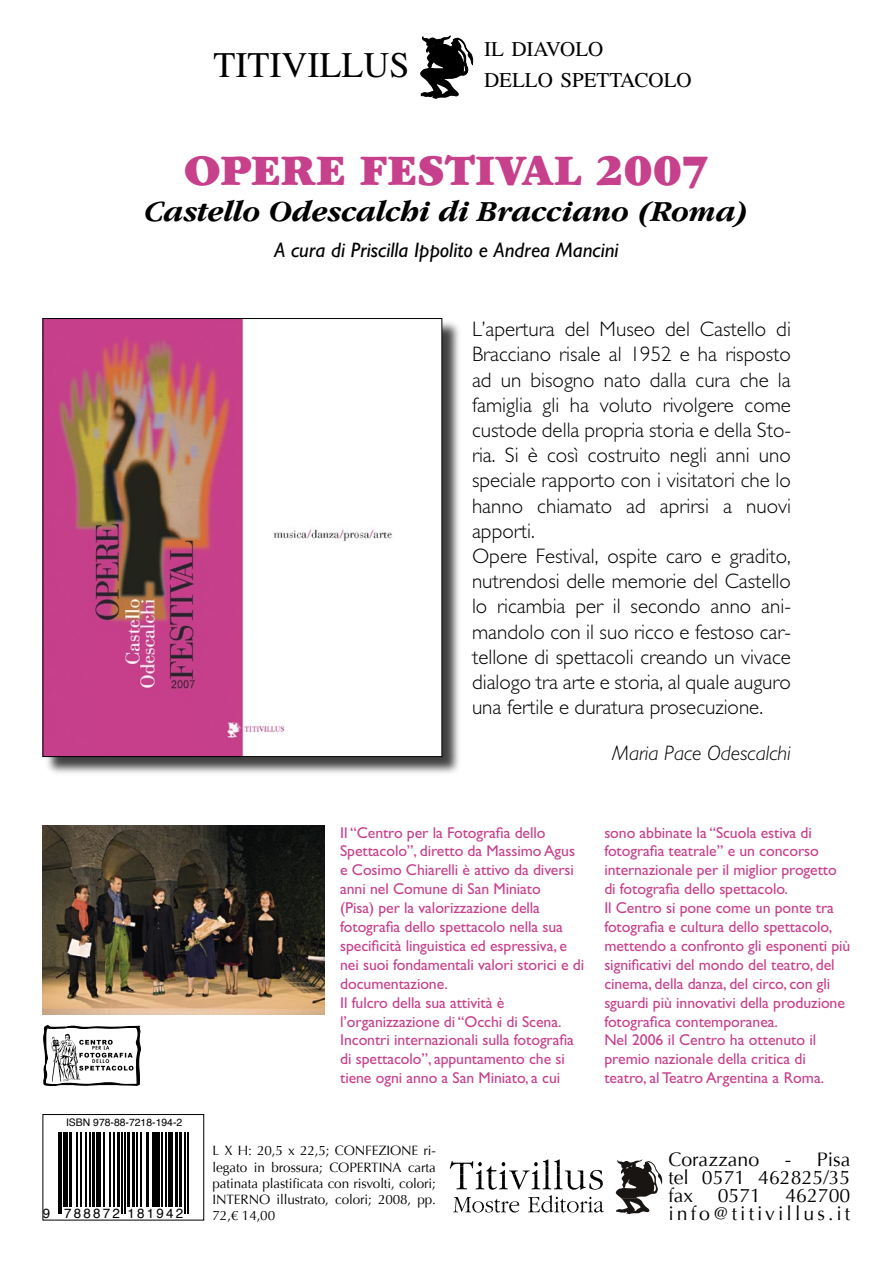
<style>
.page{position:relative;width:893px;height:1263px;background:#fff}
.page>*{position:absolute;margin:0;border:0;box-sizing:border-box;transform-origin:0 0}
.t1{font:900 45px "Garamond IT Cby BT";letter-spacing:.005em;color:#c7408b}
.t2{font:36px "Times";color:#000}
.t3{font:italic 700 30px "Garamond IT Cby BT";color:#000}
.TESTO_euteleti{font:300 21px/25.2px "Gill Sans";color:#000;text-align:justify}
.t4{font:italic 21px "Gill Sans";color:#000}
.t5{font:21px "Times";color:#000}
.TESTO_euteleti-2{font:italic 300 21px "Gill Sans";color:#000}
.t6{font:19.5px "Optima";color:#000}
.t7{font:19.5px "Optima";letter-spacing:.155em;color:#000}
.Stile_di_paragrafo_1{font:15.75px/18.9px "Gill Sans";letter-spacing:-.005em;color:#c7408b}
.t8{font:13.5px/16.2px "Optima";letter-spacing:-.01em;color:#000;text-align:justify}
.t9{font:13.35px "Helvetica";letter-spacing:.165em;color:#000}
.t10{font:10.35px "Helvetica";color:#000}
</style>
<div class="page">
<svg style="left:616px;top:1159px;width:46px;height:55px"></svg>
<svg style="left:450px;top:1159px;width:154px;height:53px"></svg>
<svg style="left:421px;top:36px;width:52px;height:62px"></svg>
<div style="left:43px;top:319px;width:419px;height:458px;background:#000;opacity:.75"></div>
<img style="left:45px;top:320px;width:395px;height:435px">
<hr style="left:58px;top:1133px;width:1px;height:81px;background:#000">
<hr style="left:61px;top:1133px;width:1px;height:81px;background:#000">
<hr style="left:64px;top:1133px;width:4px;height:74px;background:#000">
<hr style="left:69px;top:1133px;width:3px;height:74px;background:#000">
<hr style="left:76px;top:1133px;width:1px;height:74px;background:#000">
<hr style="left:80px;top:1133px;width:1px;height:74px;background:#000">
<hr style="left:86px;top:1133px;width:1px;height:74px;background:#000">
<hr style="left:90px;top:1133px;width:1px;height:74px;background:#000">
<hr style="left:92px;top:1133px;width:3px;height:74px;background:#000">
<hr style="left:97px;top:1133px;width:4px;height:74px;background:#000">
<hr style="left:104px;top:1133px;width:1px;height:74px;background:#000">
<hr style="left:109px;top:1133px;width:1px;height:74px;background:#000">
<hr style="left:113px;top:1133px;width:2px;height:74px;background:#000">
<hr style="left:117px;top:1133px;width:3px;height:74px;background:#000">
<hr style="left:121px;top:1133px;width:2px;height:81px;background:#000">
<hr style="left:124px;top:1133px;width:2px;height:81px;background:#000">
<hr style="left:127px;top:1133px;width:3px;height:74px;background:#000">
<hr style="left:132px;top:1133px;width:3px;height:74px;background:#000">
<hr style="left:137px;top:1133px;width:1px;height:74px;background:#000">
<hr style="left:141px;top:1133px;width:1px;height:74px;background:#000">
<hr style="left:146px;top:1133px;width:3px;height:74px;background:#000">
<hr style="left:152px;top:1133px;width:2px;height:74px;background:#000">
<hr style="left:156px;top:1133px;width:4px;height:74px;background:#000">
<hr style="left:161px;top:1133px;width:2px;height:74px;background:#000">
<hr style="left:165px;top:1133px;width:2px;height:74px;background:#000">
<hr style="left:168px;top:1133px;width:4px;height:74px;background:#000">
<hr style="left:175px;top:1133px;width:3px;height:74px;background:#000">
<hr style="left:179px;top:1133px;width:3px;height:74px;background:#000">
<hr style="left:185px;top:1133px;width:1px;height:81px;background:#000">
<hr style="left:188px;top:1133px;width:1px;height:81px;background:#000">
<div style="left:43px;top:1114px;width:161px;height:106px;border:1px solid #000"></div>
<svg style="left:43px;top:1025px;width:98px;height:61px"></svg>
<img style="left:43px;top:826px;width:281px;height:188px">
<p class="t2" style="left:213px;top:45px;width:197px">TITIVILLUS</p>
<p class="t5" style="left:484px;top:37px;width:121px">IL DIAVOLO</p>
<p class="t5" style="left:484px;top:68px;width:209px">DELLO SPETTACOLO</p>
<p class="t1" style="left:184px;top:143px;width:527px">OPERE FESTIVAL 2007</p>
<p class="t3" style="left:145px;top:194px;width:605px">Castello Odescalchi di Bracciano (Roma)</p>
<p class="t4" style="left:274px;top:238px;width:345px">A cura di Priscilla Ippolito e Andrea Mancini</p>
<p class="TESTO_euteleti" style="left:472px;top:317px;width:320px">L’apertura del Museo del Castello di Bracciano risale al 1952 e ha risposto ad un bisogno nato dalla cura che la famiglia gli ha voluto rivolgere come custode della propria storia e della Sto&shy;ria. Si è così costruito negli anni uno speciale rapporto con i visitatori che lo hanno chiamato ad aprirsi a nuovi apporti.</p>
<p class="TESTO_euteleti" style="left:472px;top:543px;width:320px">Opere Festival, ospite caro e gradito, nutrendosi delle memorie del Castello lo ricambia per il secondo anno ani&shy;mandolo con il suo ricco e festoso car&shy;tellone di spettacoli creando un vivace dialogo tra arte e storia, al quale auguro una fertile e duratura prosecuzione.</p>
<p class="TESTO_euteleti-2" style="left:612px;top:741px;width:180px">Maria Pace Odescalchi</p>
<p class="t10" style="left:66px;top:1115px;width:118px">ISBN 978-88-7218-194-2</p>
<p class="t9" style="left:43px;top:1204px;width:142px">9 788872 181942</p>
<p class="Stile_di_paragrafo_1" style="left:340px;top:823px;width:246px">Il “Centro per la Fotografia dello Spettacolo”, diretto da Massimo Agus e Cosimo Chiarelli è attivo da diversi anni nel Comune di San Miniato<br>(Pisa) per la valorizzazione della fotografia dello spettacolo nella sua specificità linguistica ed espressiva, e nei suoi fondamentali valori storici e di documentazione.</p>
<p class="Stile_di_paragrafo_1" style="left:340px;top:993px;width:235px">Il fulcro della sua attività è l’organizzazione di “Occhi di Scena.<br>Incontri internazionali sulla fotografia di spettacolo”, appuntamento che si tiene ogni anno a San Miniato, a cui</p>
<p class="Stile_di_paragrafo_1" style="left:604px;top:823px;width:234px">sono abbinate la “Scuola estiva di fotografia teatrale” e un concorso internazionale per il miglior progetto di fotografia dello spettacolo.</p>
<p class="Stile_di_paragrafo_1" style="left:604px;top:898px;width:248px">Il Centro si pone come un ponte tra fotografia e cultura dello spettacolo, mettendo a confronto gli esponenti più significativi del mondo del teatro, del cinema, della danza, del circo, con gli sguardi più innovativi della produzione fotografica contemporanea.</p>
<p class="Stile_di_paragrafo_1" style="left:604px;top:1031px;width:221px">Nel 2006 il Centro ha ottenuto il premio nazionale della critica di teatro, al Teatro Argentina a Roma.</p>
<p class="t8" style="left:213px;top:1143px;width:225px">L X H: 20,5 x 22,5; CONFEZIONE ri&shy;legato in brossura; COPERTINA carta patinata plastificata con risvolti, colori; INTERNO illustrato, colori; 2008, pp.<br>72,€ 14,00</p>
<p class="t6" style="left:668px;top:1148px;width:92px">Corazzano</p>
<p class="t6" style="left:785px;top:1148px;width:67px">- Pisa</p>
<p class="t6" style="left:668px;top:1166px;width:183px">tel 0571 462825/35</p>
<p class="t6" style="left:668px;top:1184px;width:183px">fax 0571 462700</p>
<p class="t7" style="left:668px;top:1202px;width:183px">info@titivillus.it</p>
</div>
